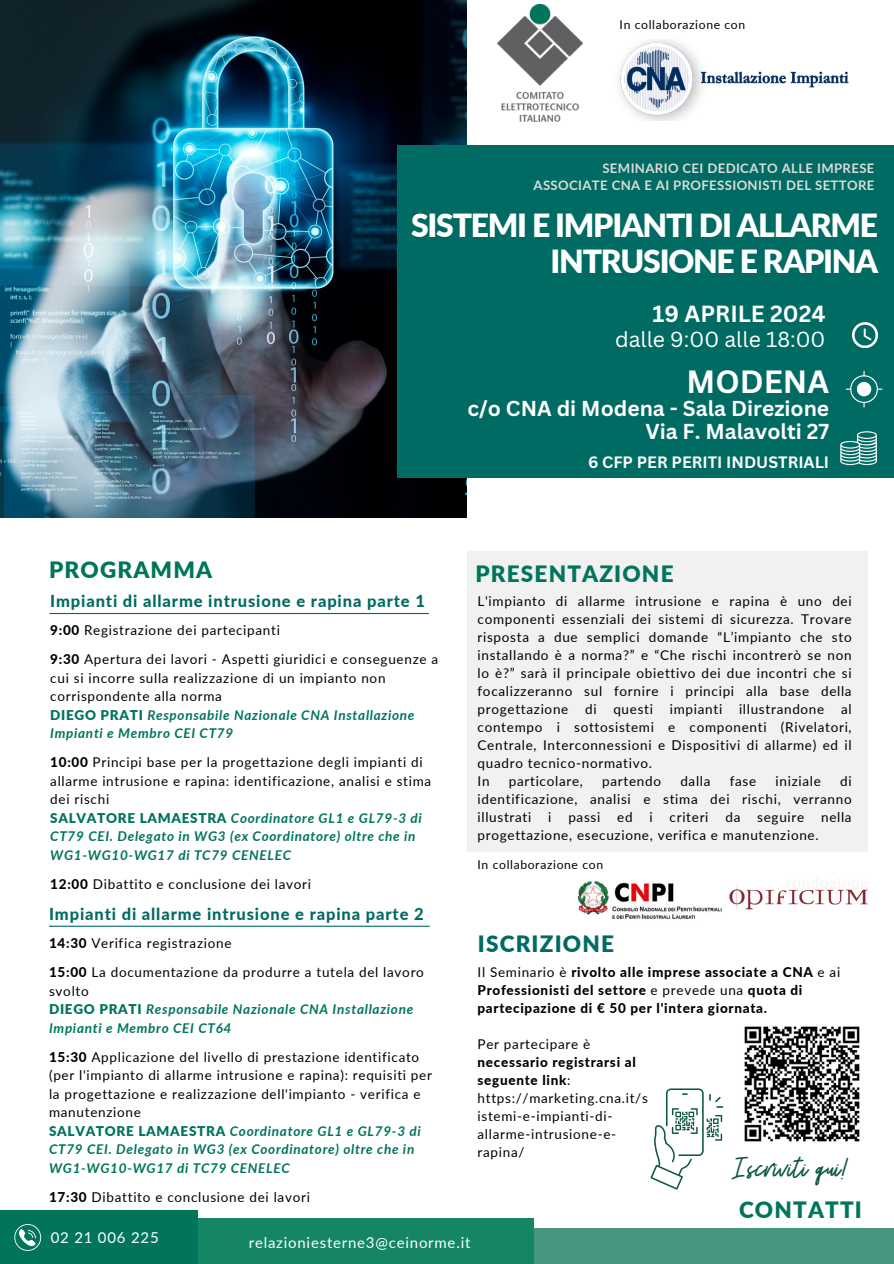
<style>
.page{position:relative;width:894px;height:1264px;background:#fff}
.page>*{position:absolute;margin:0;border:0;box-sizing:border-box;transform-origin:0 0}
.t1{font:900 31.95px/36px "Lato";letter-spacing:-.04em;color:#fff;text-align:right}
.t2{font:700 31.35px "Canva Sans";color:#fff}
.t3{font:30.75px "Beauty Salon Script";color:#0e5940}
.t4{font:700 22.65px "Canva Sans";color:#fff}
.t5{font:900 22.5px "Lato";letter-spacing:.05em;color:#00755c}
.t6{font:900 22.5px "Lato";letter-spacing:.05em;color:#006b62}
.t7{font:21.15px "Canva Sans";color:#fff}
.t8{font:700 21px/22.5px "Canva Sans";color:#fff;text-align:right}
.t9{font:800 16.5px "Lato";letter-spacing:.05em;color:#006b62}
.t10{font:700 16.05px "Canva Sans";color:#fff}
.t11{font:15px "Lato";letter-spacing:.05em;color:#fff}
.t12{font:13.5px/18px "Lato";letter-spacing:.05em;color:#000}
.t13{font:italic 700 13.5px/18.5px "Lato";letter-spacing:.05em;color:#00755c}
.t14{font:800 13.5px/18px "Lato";letter-spacing:.05em;color:#000}
.t15{font:700 13.2px "Lato";letter-spacing:.03em;color:#dcdcdb}
.t16{font:12.15px "Lato";letter-spacing:.05em;color:#000}
.s1{font-weight:800}
.s2{font-weight:900;font-style:normal}
.s3{font-weight:400}
</style>
<div class="page">
<img style="left:0;top:0;width:467px;height:517px">
<img style="left:497px;top:4px;width:85px;height:118px">
<div style="left:467px;top:550px;width:400px;height:301px;background:#f1f1f1"></div>
<div style="left:0;top:1209px;width:198px;height:54px;background:#00755c"></div>
<svg style="left:14px;top:1224px;width:27px;height:26px"></svg>
<img style="left:619px;top:39px;width:230px;height:81px">
<svg style="left:650px;top:1088px;width:73px;height:101px"></svg>
<img style="left:578px;top:881px;width:144px;height:38px">
<img style="left:729px;top:877px;width:139px;height:32px">
<hr style="left:49px;top:613px;width:379px;height:1px;background:#006b62">
<hr style="left:49px;top:925px;width:380px;height:1px;background:#006b62">
<img style="left:744px;top:1026px;width:116px;height:116px">
<div style="left:397px;top:145px;width:496px;height:332px;background:#006b62"></div>
<svg style="left:852px;top:322px;width:25px;height:26px"></svg>
<svg style="left:840px;top:431px;width:36px;height:34px"></svg>
<svg style="left:845px;top:371px;width:37px;height:36px"></svg>
<div style="left:856px;top:382px;width:15px;height:14px;background:#fff;border-radius:50%"></div>
<div style="left:491px;top:1228px;width:402px;height:35px;background:#469680"></div>
<div style="left:198px;top:1218px;width:335px;height:45px;background:#148664"></div>
<p class="t16" style="left:619px;top:17px;width:127px">In collaborazione con</p>
<p class="t15" style="left:602px;top:160px;width:273px">SEMINARIO CEI DEDICATO ALLE IMPRESE</p>
<h3 class="t15" style="left:533px;top:177px;width:342px">ASSOCIATE CNA E AI PROFESSIONISTI DEL SETTORE</h3>
<p class="t1" style="left:411px;top:206px;width:468px">SISTEMI E IMPIANTI DI ALLARME<br>INTRUSIONE E RAPINA</p>
<p class="t4" style="left:652px;top:297px;width:174px">19 APRILE 2024</p>
<p class="t7" style="left:615px;top:324px;width:212px">dalle 9:00 alle 18:00</p>
<p class="t2" style="left:686px;top:359px;width:144px">MODENA</p>
<p class="t8" style="left:467px;top:397px;width:363px">c/o CNA di Modena - Sala Direzione<br>Via F. Malavolti 27</p>
<p class="t5" style="left:49px;top:555px;width:165px">PROGRAMMA</p>
<p class="t9" style="left:50px;top:591px;width:376px">Impianti di allarme intrusione e rapina parte 1</p>
<p class="t12" style="left:50px;top:621px;width:231px"><span class="s1">9:00</span> Registrazione dei partecipanti</p>
<h3 class="t12" style="left:50px;top:650px;width:389px;line-height:18.5px"><span class="s1">9:30</span> Apertura dei lavori - Aspetti giuridici e conseguenze a cui si incorre sulla realizzazione di un impianto non corrispondente alla norma</h3>
<h5 class="t13" style="left:50px;top:705px;width:365px"><span class="s2">DIEGO PRATI</span> Responsabile Nazionale CNA Installazione</h5>
<h4 class="t13" style="left:50px;top:724px;width:184px">Impianti e Membro CEI CT79</h4>
<h6 class="t12" style="left:50px;top:753px;width:382px;line-height:18.5px"><span class="s1">10:00</span> Principi base per la progettazione degli impianti di allarme intrusione e rapina: identificazione, analisi e stima dei rischi</h6>
<p class="t13" style="left:50px;top:808px;width:373px"><span class="s2">SALVATORE LAMAESTRA</span> Coordinatore GL1 e GL79-3 di<br>CT79 CEI. Delegato in WG3 (ex Coordinatore) oltre che in<br>WG1-WG10-WG17 di TC79 CENELEC</p>
<p class="t12" style="left:50px;top:874px;width:262px"><span class="s1">12:00</span> Dibattito e conclusione dei lavori</p>
<p class="t9" style="left:49px;top:903px;width:376px">Impianti di allarme intrusione e rapina parte 2</p>
<h1 class="t12" style="left:49px;top:933px;width:184px"><span class="s1">14:30</span> Verifica registrazione</h1>
<h3 class="t12" style="left:49px;top:962px;width:376px;line-height:18.5px"><span class="s1">15:00</span> La documentazione da produrre a tutela del lavoro svolto</h3>
<p class="t13" style="left:49px;top:999px;width:365px"><span class="s2">DIEGO PRATI</span> Responsabile Nazionale CNA Installazione</p>
<p class="t13" style="left:49px;top:1018px;width:184px">Impianti e Membro CEI CT64</p>
<h3 class="t12" style="left:49px;top:1047px;width:384px;line-height:18.5px"><span class="s1">15:30</span> Applicazione del livello di prestazione identificato (per l'impianto di allarme intrusione e rapina): requisiti per la progettazione e realizzazione dell'impianto - verifica e manutenzione</h3>
<p class="t13" style="left:49px;top:1121px;width:373px"><span class="s2">SALVATORE LAMAESTRA</span> Coordinatore GL1 e GL79-3 di<br>CT79 CEI. Delegato in WG3 (ex Coordinatore) oltre che in<br>WG1-WG10-WG17 di TC79 CENELEC</p>
<p class="t12" style="left:49px;top:1187px;width:262px"><span class="s1">17:30</span> Dibattito e conclusione dei lavori</p>
<p class="t10" style="left:588px;top:450px;width:242px">6 CFP PER PERITI INDUSTRIALI</p>
<p class="t5" style="left:475px;top:559px;width:199px">PRESENTAZIONE</p>
<p class="t12" style="left:477px;top:591px;width:375px;text-align:justify">L'impianto di allarme intrusione e rapina è uno dei componenti essenziali dei sistemi di sicurezza. Trovare risposta a due semplici domande “L’impianto che sto installando è a norma?” e “Che rischi incontrerò se non lo è?” sarà il principale obiettivo dei due incontri che si focalizzeranno sul fornire i principi alla base della progettazione di questi impianti illustrandone al contempo i sottosistemi e componenti (Rivelatori, Centrale, Interconnessioni e Dispositivi di allarme) ed il quadro tecnico-normativo.</p>
<p class="t12" style="left:477px;top:771px;width:14px">In</p>
<p class="t12" style="left:508px;top:771px;width:76px">particolare,</p>
<p class="t12" style="left:602px;top:771px;width:60px">partendo</p>
<p class="t12" style="left:680px;top:771px;width:32px">dalla</p>
<p class="t12" style="left:729px;top:771px;width:28px">fase</p>
<p class="t12" style="left:775px;top:771px;width:47px">iniziale</p>
<p class="t12" style="left:477px;top:771px;width:375px;text-align:justify;text-indent:362px">di identificazione, analisi e stima dei rischi, verranno illustrati i passi ed i criteri da seguire nella progettazione, esecuzione, verifica e manutenzione.</p>
<p class="t16" style="left:477px;top:857px;width:127px">In collaborazione con</p>
<p class="t6" style="left:478px;top:929px;width:137px">ISCRIZIONE</p>
<p class="t14" style="left:477px;top:962px;width:364px"><span class="s3">Il Seminario è</span> rivolto alle imprese associate a CNA <span class="s3">e ai<br></span>Professionisti del settore <span class="s3">e prevede una</span> quota di partecipazione di € 50 per l'intera giornata.</p>
<p class="t14" style="left:477px;top:1034px;width:160px"><span class="s3">Per partecipare è </span>necessario registrarsi al seguente link<span class="s3">:</span></p>
<p class="t12" style="left:477px;top:1088px;width:172px">https://marketing.cna.it/s istemi-e-impianti-di&shy;allarme-intrusione-e&shy;rapina/</p>
<p class="t3" style="left:733px;top:1152px;width:117px">Iscriviti qui!</p>
<p class="t5" style="left:738px;top:1195px;width:124px">CONTATTI</p>
<p class="t11" style="left:51px;top:1228px;width:109px">02 21 006 225</p>
<p class="t11" style="left:249px;top:1232px;width:223px">relazioniesterne3@ceinorme.it</p>
</div>
